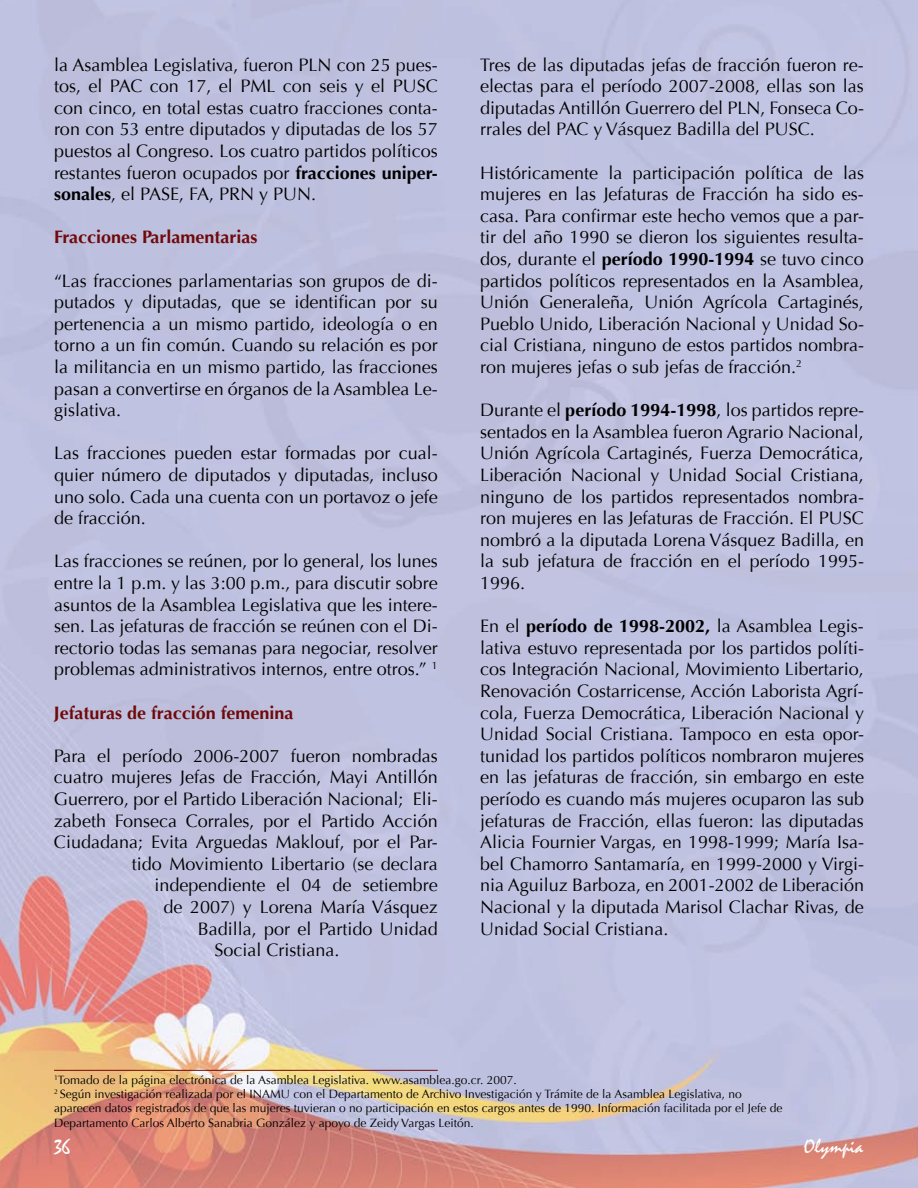
<style>
.page{position:relative;width:918px;height:1188px;background:#fff}
.page>*{position:absolute;margin:0;border:0;box-sizing:border-box;transform-origin:0 0}
.t1{font:21px "Mistral";color:#fff}
.t2{font:18px/21.6px "Optima";color:#000;text-align:justify}
.t3{font:700 18px "Optima";color:#70090a}
.t4{font:12px/14.4px "Optima";color:#000}
.s1{font-weight:700}
</style>
<div class="page">
<img style="left:0;top:0;width:918px;height:1188px">
<hr style="left:54px;top:1070px;width:384px;height:1px;background:#70090a">
<p class="t2" style="left:54px;top:54px;width:385px">la Asamblea Legislativa, fueron PLN con 25 pues&shy;tos, el PAC con 17, el PML con seis y el PUSC con cinco, en total estas cuatro fracciones conta&shy;ron con 53 entre diputados y diputadas de los 57 puestos al Congreso. Los cuatro partidos políticos restantes fueron ocupados por <span class="s1">fracciones uniper&shy;sonales</span>, el PASE, FA, PRN y PUN.</p>
<p class="t3" style="left:54px;top:227px;width:205px">Fracciones Parlamentarias</p>
<p class="t2" style="left:54px;top:270px;width:385px">“Las fracciones parlamentarias son grupos de di&shy;putados y diputadas, que se identifican por su pertenencia a un mismo partido, ideología o en torno a un fin común. Cuando su relación es por la militancia en un mismo partido, las fracciones pasan a convertirse en órganos de la Asamblea Le&shy;gislativa.</p>
<p class="t2" style="left:54px;top:443px;width:385px">Las fracciones pueden estar formadas por cual&shy;quier número de diputados y diputadas, incluso uno solo. Cada una cuenta con un portavoz o jefe de fracción.</p>
<p class="t2" style="left:54px;top:551px;width:385px">Las fracciones se reúnen, por lo general, los lunes entre la 1 p.m. y las 3:00 p.m., para discutir sobre asuntos de la Asamblea Legislativa que les intere&shy;sen. Las jefaturas de fracción se reúnen con el Di&shy;rectorio todas las semanas para negociar, resolver problemas administrativos internos, entre otros.” <sup>1</sup></p>
<p class="t3" style="left:54px;top:702px;width:241px">Jefaturas de fracción femenina</p>
<p class="t2" style="left:54px;top:745px;width:385px">Para el período 2006-2007 fueron nombradas</p>
<p class="t2" style="left:54px;top:767px;width:385px">cuatro mujeres Jefas de Fracción, Mayi Antillón</p>
<p class="t2" style="left:54px;top:788px;width:385px">Guerrero, por el Partido Liberación Nacional; Eli-</p>
<p class="t2" style="left:54px;top:810px;width:385px">zabeth Fonseca Corrales, por el Partido Acción</p>
<p class="t2" style="left:54px;top:831px;width:385px">Ciudadana; Evita Arguedas Maklouf, por el Par-</p>
<p class="t2" style="left:132px;top:853px;width:307px">tido Movimiento Libertario (se declara</p>
<p class="t2" style="left:154px;top:875px;width:285px">independiente el 04 de setiembre</p>
<p class="t2" style="left:163px;top:896px;width:276px">de 2007) y Lorena María Vásquez</p>
<p class="t2" style="left:198px;top:918px;width:241px">Badilla, por el Partido Unidad</p>
<p class="t2" style="left:214px;top:939px;width:127px">Social Cristiana.</p>
<p class="t2" style="left:480px;top:54px;width:385px">Tres de las diputadas jefas de fracción fueron re&shy;electas para el período 2007-2008, ellas son las diputadas Antillón Guerrero del PLN, Fonseca Co&shy;rrales del PAC y Vásquez Badilla del PUSC.</p>
<p class="t2" style="left:480px;top:162px;width:385px">Históricamente la participación política de las mujeres en las Jefaturas de Fracción ha sido es&shy;casa. Para confirmar este hecho vemos que a par&shy;tir del año 1990 se dieron los siguientes resulta&shy;dos, durante el <span class="s1">período 1990-1994</span> se tuvo cinco partidos políticos representados en la Asamblea, Unión Generaleña, Unión Agrícola Cartaginés, Pueblo Unido, Liberación Nacional y Unidad So&shy;cial Cristiana, ninguno de estos partidos nombra&shy;ron mujeres jefas o sub jefas de fracción.<sup>2</sup></p>
<p class="t2" style="left:480px;top:399px;width:385px">Durante el <span class="s1">período 1994-1998</span>, los partidos repre&shy;sentados en la Asamblea fueron Agrario Nacional, Unión Agrícola Cartaginés, Fuerza Democrática, Liberación Nacional y Unidad Social Cristiana, ninguno de los partidos representados nombra&shy;ron mujeres en las Jefaturas de Fracción. El PUSC nombró a la diputada Lorena Vásquez Badilla, en la sub jefatura de fracción en el período 1995- 1996.</p>
<p class="t2" style="left:480px;top:615px;width:385px">En el <span class="s1">período de 1998-2002,</span> la Asamblea Legis&shy;lativa estuvo representada por los partidos políti&shy;cos Integración Nacional, Movimiento Libertario, Renovación Costarricense, Acción Laborista Agrí&shy;cola, Fuerza Democrática, Liberación Nacional y Unidad Social Cristiana. Tampoco en esta opor&shy;tunidad los partidos políticos nombraron mujeres en las jefaturas de fracción, sin embargo en este período es cuando más mujeres ocuparon las sub jefaturas de Fracción, ellas fueron: las diputadas Alicia Fournier Vargas, en 1998-1999; María Isa&shy;bel Chamorro Santamaría, en 1999-2000 y Virgi&shy;nia Aguiluz Barboza, en 2001-2002 de Liberación Nacional y la diputada Marisol Clachar Rivas, de Unidad Social Cristiana.</p>
<p class="t4" style="left:54px;top:1072px;width:730px"><sup>1</sup>Tomado de la página electrónica de la Asamblea Legislativa. www.asamblea.go.cr. 2007.<br><sup>2</sup> Según investigación realizada por el INAMU con el Departamento de Archivo Investigación y Trámite de la Asamblea Legislativa, no aparecen datos registrados de que las mujeres tuvieran o no participación en estos cargos antes de 1990. Información facilitada por el Jefe de Departamento Carlos Alberto Sanabria González y apoyo de Zeidy Vargas Leitón.</p>
<p class="t1" style="left:54px;top:1135px;width:18px">36</p>
<p class="t1" style="left:804px;top:1135px;width:61px">Olympia</p>
</div>
